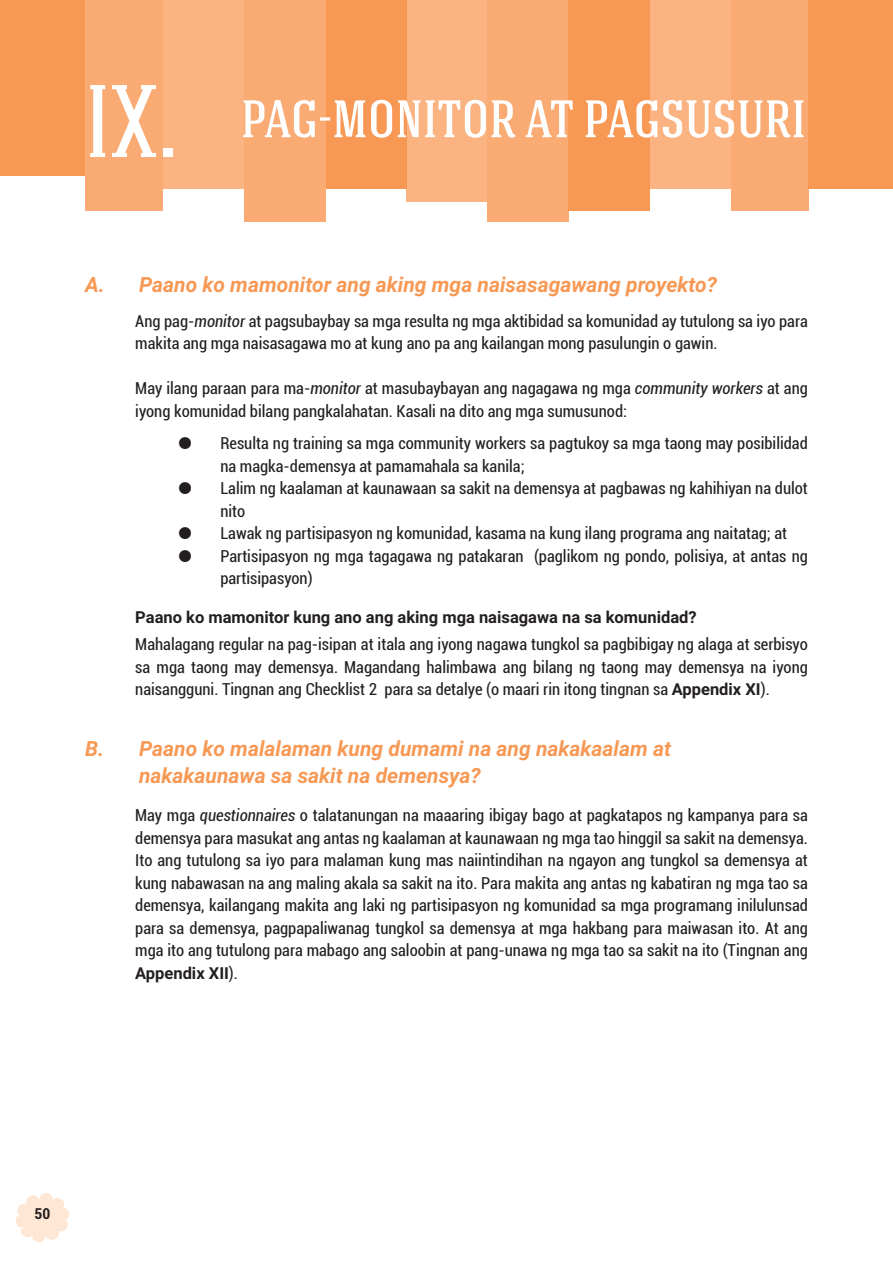
<style>
.page{position:relative;width:893px;height:1263px;background:#fff}
.page>*{position:absolute;margin:0;border:0;box-sizing:border-box;transform-origin:0 0}
.CHAPTER_HEADER_NUMBE{font:90px "Quastic Kaps";color:#fff}
.CHAPTER_HEADER{font:500 52.5px "Hagin Caps";color:#fff}
.CHAPTER_SUB_TOPIC{font:italic 700 21px/27px "Roboto";color:#f79955}
.PARAGRAPH_BLACK{font:condensed 16.5px/22.5px "Roboto";color:#231f20}
.PARAGRAPH_BLACK_BOLD{font:700 16.5px "Roboto";color:#231f20}
.t1{font:700 condensed 15px "Roboto";color:#231f20}
.s1{font-style:italic}
.s2{font-weight:700;font-stretch:normal}
</style>
<div class="page">
<svg style="left:15px;top:1193px;width:55px;height:50px"></svg>
<div style="left:1px;top:0;width:85px;height:176px;background:#f79955"></div>
<div style="left:163px;top:0;width:81px;height:189px;background:#fab381"></div>
<div style="left:406px;top:0;width:82px;height:202px;background:#fab381"></div>
<div style="left:86px;top:0;width:77px;height:210px;background:#f9ab73"></div>
<div style="left:488px;top:0;width:81px;height:221px;background:#f9ab73"></div>
<div style="left:569px;top:0;width:81px;height:210px;background:#f79955"></div>
<div style="left:650px;top:0;width:81px;height:189px;background:#fab381"></div>
<div style="left:731px;top:0;width:77px;height:210px;background:#f9ab73"></div>
<div style="left:808px;top:0;width:85px;height:189px;background:#f79955"></div>
<div style="left:325px;top:0;width:81px;height:189px;background:#f79955"></div>
<div style="left:244px;top:0;width:81px;height:221px;background:#f9ab73"></div>
<p class="CHAPTER_HEADER_NUMBE" style="left:86px;top:62px;width:93px">IX.</p>
<p class="CHAPTER_HEADER" style="left:241px;top:86px;width:566px">PAG-MONITOR AT PAGSUSURI</p>
<p class="CHAPTER_SUB_TOPIC" style="left:85px;top:270px;width:633px">A. Paano ko mamonitor ang aking mga naisasagawang proyekto?</p>
<p class="PARAGRAPH_BLACK" style="left:135px;top:309px;width:674px">Ang pag-<span class="s1">monitor</span> at pagsubaybay sa mga resulta ng mga aktibidad sa komunidad ay tutulong sa iyo para makita ang mga naisasagawa mo at kung ano pa ang kailangan mong pasulungin o gawin.</p>
<p class="PARAGRAPH_BLACK" style="left:135px;top:376px;width:674px">May ilang paraan para ma-<span class="s1">monitor</span> at masubaybayan ang nagagawa ng mga <span class="s1">community workers</span> at ang iyong komunidad bilang pangkalahatan. Kasali na dito ang mga sumusunod:</p>
<p class="PARAGRAPH_BLACK" style="left:220px;top:432px;width:589px">Resulta ng training sa mga community workers sa pagtukoy sa mga taong may posibilidad na magka-demensya at pamamahala sa kanila;</p>
<p class="PARAGRAPH_BLACK" style="left:220px;top:477px;width:589px">Lalim ng kaalaman at kaunawaan sa sakit na demensya at pagbawas ng kahihiyan na dulot nito</p>
<p class="PARAGRAPH_BLACK" style="left:220px;top:522px;width:568px">Lawak ng partisipasyon ng komunidad, kasama na kung ilang programa ang naitatag; at</p>
<p class="PARAGRAPH_BLACK" style="left:220px;top:544px;width:589px">Partisipasyon ng mga tagagawa ng patakaran (paglikom ng pondo, polisiya, at antas ng partisipasyon)</p>
<p class="PARAGRAPH_BLACK_BOLD" style="left:135px;top:605px;width:563px">Paano ko mamonitor kung ano ang aking mga naisagawa na sa komunidad?</p>
<p class="PARAGRAPH_BLACK" style="left:135px;top:632px;width:674px;text-align:justify">Mahalagang regular na pag-isipan at itala ang iyong nagawa tungkol sa pagbibigay ng alaga at serbisyo sa mga taong may demensya. Magandang halimbawa ang bilang ng taong may demensya na iyong naisangguni. Tingnan ang Checklist 2 para sa detalye (o maari rin itong tingnan sa <span class="s2">Appendix XI</span>).</p>
<p class="CHAPTER_SUB_TOPIC" style="left:139px;top:734px;width:533px;text-indent:-54px">B. Paano ko malalaman kung dumami na ang nakakaalam at nakakaunawa sa sakit na demensya?</p>
<p class="PARAGRAPH_BLACK" style="left:135px;top:803px;width:674px;text-align:justify">May mga <span class="s1">questionnaires</span> o talatanungan na maaaring ibigay bago at pagkatapos ng kampanya para sa demensya para masukat ang antas ng kaalaman at kaunawaan ng mga tao hinggil sa sakit na demensya.<br>Ito ang tutulong sa iyo para malaman kung mas naiintindihan na ngayon ang tungkol sa demensya at kung nabawasan na ang maling akala sa sakit na ito. Para makita ang antas ng kabatiran ng mga tao sa demensya, kailangang makita ang laki ng partisipasyon ng komunidad sa mga programang inilulunsad para sa demensya, pagpapaliwanag tungkol sa demensya at mga hakbang para maiwasan ito. At ang mga ito ang tutulong para mabago ang saloobin at pang-unawa ng mga tao sa sakit na ito (Tingnan ang <span class="s2">Appendix XII</span>).</p>
<p class="t1" style="left:35px;top:1203px;width:17px">50</p>
</div>
